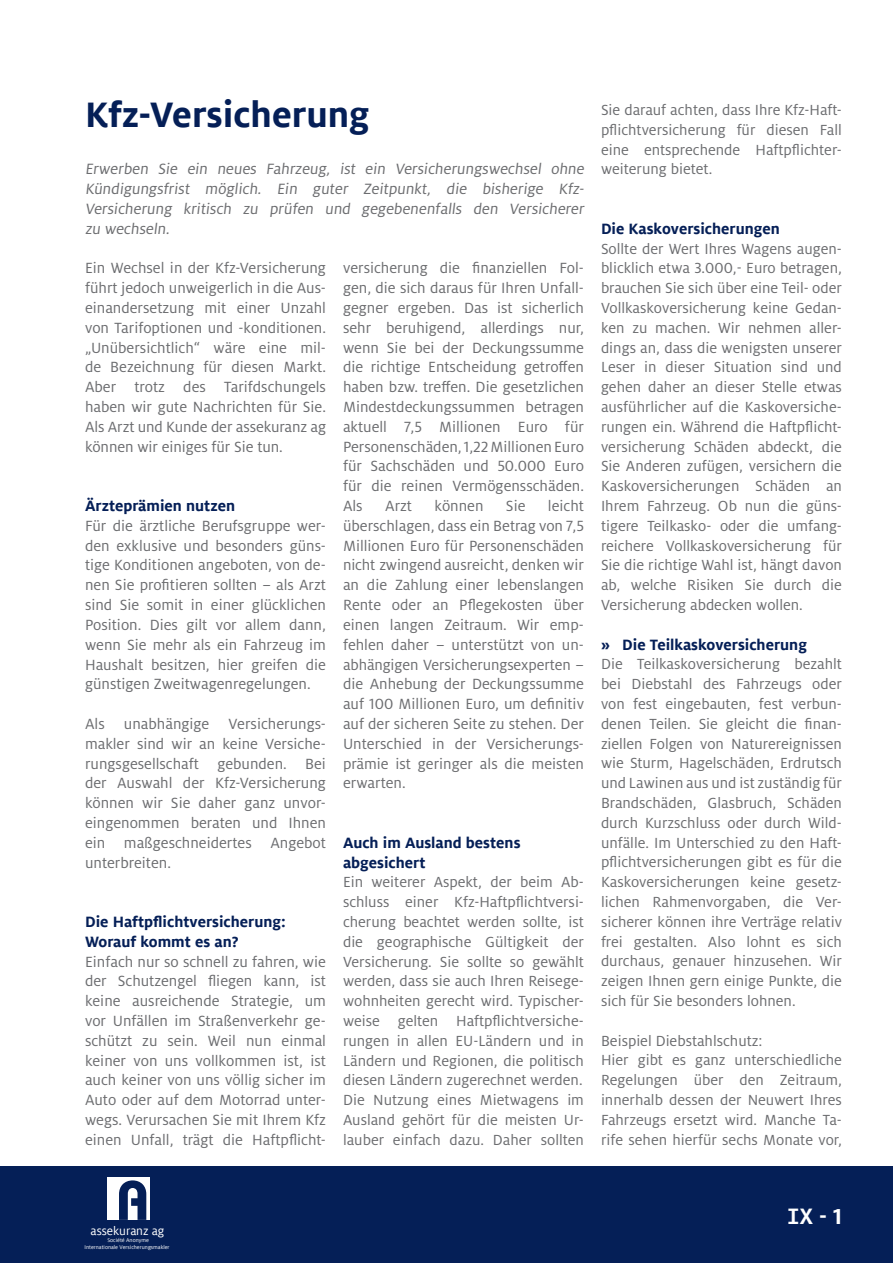
<style>
.page{position:relative;width:893px;height:1263px;background:#fff}
.page>*{position:absolute;margin:0;border:0;box-sizing:border-box;transform-origin:0 0}
.t1{font:700 39px "Milo Offc Pro";color:#051f57}
.t2{font:700 24px "Consolas";color:#fff}
.t3{font:16.5px/19.8px "Milo OT";color:#6c6d70;text-align:justify}
.t4{font:700 16.5px/19.8px "Milo Offc Pro";color:#051f57}
.t5{font:16.35px/19.8px "Milo OT";color:#6c6d70;text-align:justify}
.t6{font:16.2px/19.8px "Milo OT";color:#6c6d70;text-align:justify}
.t7{font:13.2px "Milo Offc Pro";color:#fff}
.t8{font:6px/7.2px "Milo Offc Pro";color:#fff;text-align:center}
.s1{font-family:"Milo OT"}
</style>
<div class="page">
<div style="left:0;top:1166px;width:893px;height:97px;background:#051f57"></div>
<div style="left:107px;top:1177px;width:42px;height:42px;background:#fff"></div>
<svg style="left:119px;top:1180px;width:27px;height:40px"></svg>
<h1 class="t1" style="left:85px;top:92px;width:286px">Kfz-Versicherung</h1>
<p class="t3" style="left:85px;top:160px;width:503px">Erwerben Sie ein neues Fahrzeug, ist ein Versicherungswechsel ohne Kündigungsfrist möglich. Ein guter Zeitpunkt, die bisherige Kfz-Versicherung kritisch zu prüfen und gegebenenfalls den Versicherer zu wechseln.</p>
<p class="t5" style="left:85px;top:259px;width:242px">Ein Wechsel in der Kfz-Versicherung führt jedoch unweigerlich in die Aus&shy;einandersetzung mit einer Unzahl von Tarifoptionen und -konditionen. „Unübersichtlich“ wäre eine mil&shy;de Bezeichnung für diesen Markt.<br>Aber trotz des Tarifdschungels haben wir gute Nachrichten für Sie.<br>Als Arzt und Kunde der assekuranz ag können wir einiges für Sie tun.</p>
<p class="t5" style="left:343px;top:259px;width:242px">versicherung die finanziellen Fol&shy;gen, die sich daraus für Ihren Unfall&shy;gegner ergeben. Das ist sicherlich sehr beruhigend, allerdings nur, wenn Sie bei der Deckungssumme die richtige Entscheidung getroffen haben bzw. treffen. Die gesetzlichen Mindestdeckungssummen betragen aktuell 7,5 Millionen Euro für Personenschäden, 1,22 Millionen Euro für Sachschäden und 50.000 Euro für die reinen Vermögensschäden.<br>Als</p>
<p class="t4" style="left:85px;top:496px;width:152px">Ärzteprämien nutzen</p>
<p class="t5" style="left:85px;top:516px;width:242px">Für die ärztliche Berufsgruppe wer&shy;den exklusive und besonders güns&shy;tige Konditionen angeboten, von de&shy;nen Sie profitieren sollten – als Arzt sind Sie somit in einer glücklichen Position. Dies gilt vor allem dann, wenn Sie mehr als ein Fahrzeug im Haushalt besitzen, hier greifen die günstigen Zweitwagenregelungen.</p>
<p class="t5" style="left:85px;top:714px;width:242px">Als unabhängige Versicherungs&shy;makler sind wir an keine Versiche&shy;rungsgesellschaft gebunden. Bei der Auswahl der Kfz-Versicherung können wir Sie daher ganz unvor&shy;eingenommen beraten und Ihnen ein maßgeschneidertes Angebot unterbreiten.</p>
<p class="t5" style="left:343px;top:496px;width:242px;text-indent:205px">leicht überschlagen, dass ein Betrag von 7,5<br>Millionen Euro für Personenschäden nicht zwingend ausreicht, denken wir an die Zahlung einer lebenslangen Rente oder an Pflegekosten über einen langen Zeitraum. Wir emp&shy;fehlen daher – unterstützt von un&shy;abhängigen Versicherungsexperten – die Anhebung der Deckungssumme auf 100 Millionen Euro, um definitiv auf der sicheren Seite zu stehen. Der Unterschied in der Versicherungs&shy;prämie ist geringer als die meisten erwarten.</p>
<p class="t5" style="left:385px;top:496px;width:28px">Arzt</p>
<p class="t5" style="left:435px;top:496px;width:50px">können</p>
<p class="t5" style="left:506px;top:496px;width:21px">Sie</p>
<p class="t4" style="left:343px;top:833px;width:179px">Auch im Ausland bestens abgesichert</p>
<p class="t6" style="left:343px;top:872px;width:242px">Ein weiterer Aspekt, der beim Ab&shy;schluss einer Kfz-Haftpflichtversi&shy;cherung beachtet werden sollte, ist die geographische Gültigkeit der Versicherung. Sie sollte so gewählt werden, dass sie auch Ihren Reisege&shy;wohnheiten gerecht wird. Typischer&shy;weise gelten Haftpflichtversiche&shy;rungen in allen EU-Ländern und in Ländern und Regionen, die politisch diesen Ländern zugerechnet werden.<br>Die Nutzung eines Mietwagens im Ausland gehört für die meisten Ur&shy;lauber einfach dazu. Daher sollten</p>
<p class="t4" style="left:85px;top:912px;width:202px">Die Haftpflichtversicherung:<br>Worauf kommt es an?</p>
<p class="t5" style="left:85px;top:952px;width:242px">Einfach nur so schnell zu fahren, wie der Schutzengel fliegen kann, ist keine ausreichende Strategie, um vor Unfällen im Straßenverkehr ge&shy;schützt zu sein. Weil nun einmal keiner von uns vollkommen ist, ist auch keiner von uns völlig sicher im Auto oder auf dem Motorrad unter&shy;wegs. Verursachen Sie mit Ihrem Kfz einen Unfall, trägt die Haftpflicht-</p>
<p class="t6" style="left:601px;top:100px;width:242px">Sie darauf achten, dass Ihre Kfz-Haft&shy;pflichtversicherung für diesen Fall eine entsprechende Haftpflichter&shy;weiterung bietet.</p>
<p class="t4" style="left:601px;top:219px;width:180px">Die Kaskoversicherungen</p>
<p class="t6" style="left:601px;top:239px;width:242px">Sollte der Wert Ihres Wagens augen&shy;blicklich etwa 3.000,- Euro betragen, brauchen Sie sich über eine Teil- oder Vollkaskoversicherung keine Gedan&shy;ken zu machen. Wir nehmen aller&shy;dings an, dass die wenigsten unserer Leser in dieser Situation sind und gehen daher an dieser Stelle etwas ausführlicher auf die Kaskoversiche&shy;rungen ein. Während die Haftpflicht&shy;versicherung Schäden abdeckt, die Sie Anderen zufügen, versichern die Kaskoversicherungen Schäden an Ihrem Fahrzeug. Ob nun die güns&shy;tigere Teilkasko- oder die umfang&shy;reichere Vollkaskoversicherung für Sie die richtige Wahl ist, hängt davon ab, welche Risiken Sie durch die Versicherung abdecken wollen.</p>
<p class="t4" style="left:601px;top:634px;width:208px">» Die Teilkaskoversicherung</p>
<p class="t6" style="left:601px;top:655px;width:242px">Die Teilkaskoversicherung bezahlt bei Diebstahl des Fahrzeugs oder von fest eingebauten, fest verbun&shy;denen Teilen. Sie gleicht die finan&shy;ziellen Folgen von Naturereignissen wie Sturm, Hagelschäden, Erdrutsch und Lawinen aus und ist zuständig für Brandschäden, Glasbruch, Schäden durch Kurzschluss oder durch Wild&shy;unfälle. Im Unterschied zu den Haft&shy;pflichtversicherungen gibt es für die Kaskoversicherungen keine gesetz&shy;lichen Rahmenvorgaben, die Ver&shy;sicherer können ihre Verträge relativ frei gestalten. Also lohnt es sich durchaus, genauer hinzusehen. Wir zeigen Ihnen gern einige Punkte, die sich für Sie besonders lohnen.</p>
<p class="t6" style="left:601px;top:1031px;width:242px;text-align:left">Beispiel Diebstahlschutz:<br>Hier gibt es ganz unterschiedliche Regelungen über den Zeitraum, innerhalb dessen der Neuwert Ihres Fahrzeugs ersetzt wird. Manche Ta&shy;rife sehen hierfür sechs Monate vor,</p>
<p class="t7" style="left:91px;top:1223px;width:75px">assekuranz ag</p>
<p class="t8" style="left:84px;top:1236px;width:87px">Société Anonyme<br>Internationale Versicherungsmakler</p>
<h2 class="t2" style="left:787px;top:1201px;width:57px">IX <span class="s1">- 1</span></h2>
</div>
